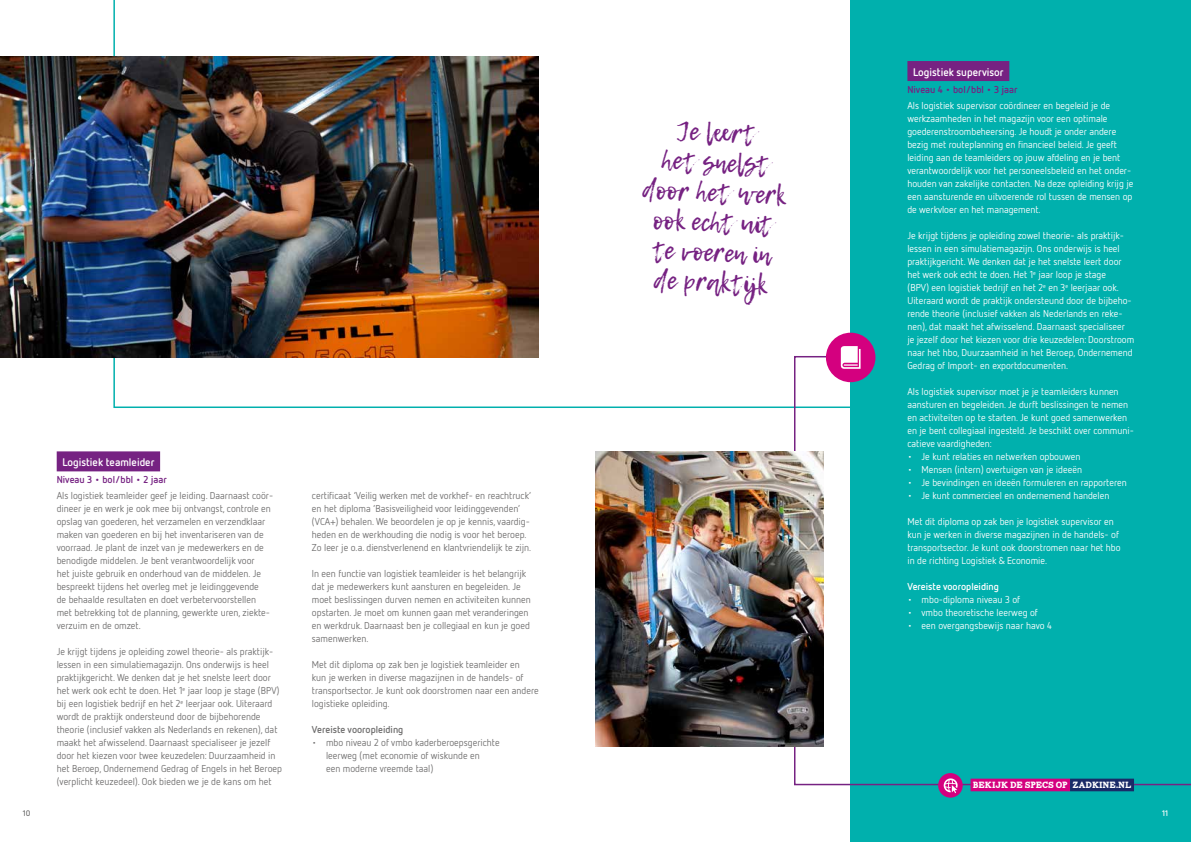
<style>
.page{position:relative;width:1191px;height:842px;background:#fff}
.page>*{position:absolute;margin:0;border:0;box-sizing:border-box;transform-origin:0 0}
.t1{font:25px/30px "Lemon Tuesday";color:#762282;text-align:center}
.t2{font:700 11px "Netto OT";color:#fff}
.t3{font:10px/13px "Netto OT";color:#706f6f}
.t4{font:10px/13px "Netto OT";color:#fff}
.t5{font:700 10px "Netto OT";color:#762282}
.t6{font:700 10px "Netto OT";color:#706f6f}
.t7{font:700 10px "Netto OT";color:#fff}
.t8{font:9px "Carton";color:#fff}
.t9{font:700 8px "Netto OT";color:#706f6f}
.t10{font:700 8px "Netto OT";color:#fff}
</style>
<div class="page">
<svg style="left:113px;top:0;width:737px;height:408px"></svg>
<div style="left:850px;top:0;width:341px;height:842px;background:#00b0ad"></div>
<div style="left:57px;top:451px;width:103px;height:20px;background:#762282"></div>
<svg style="left:794px;top:356px;width:397px;height:429px"></svg>
<div style="left:970px;top:779px;width:100px;height:12px;background:#d4007f"></div>
<div style="left:1070px;top:779px;width:64px;height:12px;background:#1a2b68"></div>
<div style="left:938px;top:773px;width:24px;height:25px;background:#d4007f;border-radius:50%"></div>
<svg style="left:943px;top:778px;width:14px;height:15px"></svg>
<img style="left:595px;top:452px;width:228px;height:294px">
<img style="left:0;top:57px;width:539px;height:300px">
<div style="left:850px;top:0;width:341px;height:395px;background:#00b0ad"></div>
<div style="left:907px;top:61px;width:102px;height:20px;background:#762282"></div>
<div style="left:826px;top:333px;width:49px;height:49px;background:#d4007f;border-radius:50%"></div>
<svg style="left:841px;top:346px;width:19px;height:23px"></svg>
<p class="t2" style="left:62px;top:455px;width:94px">Logistiek teamleider</p>
<p class="t5" style="left:57px;top:473px;width:112px">Niveau 3 • bol/bbl • 2 jaar</p>
<p class="t3" style="left:57px;top:489px;width:218px">Als logistiek teamleider geef je leiding. Daarnaast coör&shy;dineer je en werk je ook mee bij ontvangst, controle en opslag van goederen, het verzamelen en verzendklaar maken van goederen en bij het inventariseren van de voorraad. Je plant de inzet van je medewerkers en de benodigde middelen. Je bent verantwoordelijk voor<br>het juiste gebruik en onderhoud van de middelen. Je bespreekt tijdens het overleg met je leidinggevende<br>de behaalde resultaten en doet verbetervoorstellen met betrekking tot de planning, gewerkte uren, ziekte&shy;verzuim en de omzet.</p>
<p class="t3" style="left:57px;top:645px;width:227px">Je krijgt tijdens je opleiding zowel theorie- als praktijk&shy;lessen in een simulatiemagazijn. Ons onderwijs is heel praktijkgericht. We denken dat je het snelste leert door het werk ook echt te doen. Het 1<sup>e</sup> jaar loop je stage (BPV) bij een logistiek bedrijf en het 2<sup>e</sup> leerjaar ook. Uiteraard wordt de praktijk ondersteund door de bijbehorende theorie (inclusief vakken als Nederlands en rekenen), dat maakt het afwisselend. Daarnaast specialiseer je jezelf door het kiezen voor twee keuzedelen: Duurzaamheid in het Beroep, Ondernemend Gedrag of Engels in het Beroep (verplicht keuzedeel). Ook bieden we je de kans om het</p>
<p class="t3" style="left:312px;top:489px;width:221px">certificaat ‘Veilig werken met de vorkhef- en reachtruck’ en het diploma ‘Basisveiligheid voor leidinggevenden’ (VCA+) behalen. We beoordelen je op je kennis, vaardig&shy;heden en de werkhouding die nodig is voor het beroep.<br>Zo leer je o.a. dienstverlenend en klantvriendelijk te zijn.</p>
<p class="t3" style="left:312px;top:567px;width:220px">In een functie van logistiek teamleider is het belangrijk dat je medewerkers kunt aansturen en begeleiden. Je moet beslissingen durven nemen en activiteiten kunnen opstarten. Je moet om kunnen gaan met veranderingen en werkdruk. Daarnaast ben je collegiaal en kun je goed samenwerken.</p>
<p class="t3" style="left:312px;top:658px;width:228px">Met dit diploma op zak ben je logistiek teamleider en<br>kun je werken in diverse magazijnen in de handels- of transportsector. Je kunt ook doorstromen naar een andere logistieke opleiding.</p>
<p class="t6" style="left:312px;top:723px;width:93px">Vereiste vooropleiding</p>
<p class="t3" style="left:326px;top:736px;width:175px;text-indent:-14px">• mbo niveau 2 of vmbo kaderberoepsgerichte leerweg (met economie of wiskunde en<br>een moderne vreemde taal)</p>
<h1 class="t1" style="left:645px;top:115px;width:145px;rotate:2deg">Je lee rt<br>het snelst door het werk ook echt uit te voeren in de praktijk</h1>
<p class="t2" style="left:913px;top:65px;width:92px">Logistiek supervisor</p>
<p class="t5" style="left:907px;top:83px;width:112px">Niveau 4 • bol/bbl • 3 jaar</p>
<p class="t4" style="left:907px;top:99px;width:227px">Als logistiek supervisor coördineer en begeleid je de werkzaamheden in het magazijn voor een optimale goederenstroombeheersing. Je houdt je onder andere bezig met routeplanning en financieel beleid. Je geeft leiding aan de teamleiders op jouw afdeling en je bent verantwoordelijk voor het personeelsbeleid en het onder&shy;houden van zakelijke contacten. Na deze opleiding krijg je een aansturende en uitvoerende rol tussen de mensen op de werkvloer en het management.</p>
<p class="t4" style="left:907px;top:229px;width:228px">Je krijgt tijdens je opleiding zowel theorie- als praktijk&shy;lessen in een simulatiemagazijn. Ons onderwijs is heel praktijkgericht. We denken dat je het snelste leert door het werk ook echt te doen. Het 1<sup>e</sup> jaar loop je stage<br>(BPV) een logistiek bedrijf en het 2<sup>e</sup> en 3<sup>e</sup> leerjaar ook.<br>Uiteraard wordt de praktijk ondersteund door de bijbeho&shy;rende theorie (inclusief vakken als Nederlands en reke&shy;nen), dat maakt het afwisselend. Daarnaast specialiseer je jezelf door het kiezen voor drie keuzedelen: Doorstroom naar het hbo, Duurzaamheid in het Beroep, Ondernemend Gedrag of Import- en exportdocumenten.</p>
<p class="t4" style="left:907px;top:385px;width:228px">Als logistiek supervisor moet je je teamleiders kunnen aansturen en begeleiden. Je durft beslissingen te nemen en activiteiten op te starten. Je kunt goed samenwerken en je bent collegiaal ingesteld. Je beschikt over communi&shy;catieve vaardigheden:</p>
<p class="t4" style="left:907px;top:450px;width:175px">• Je kunt relaties en netwerken opbouwen</p>
<p class="t4" style="left:907px;top:463px;width:176px">• Mensen (intern) overtuigen van je ideeën</p>
<p class="t4" style="left:907px;top:476px;width:221px">• Je bevindingen en ideeën formuleren en rapporteren</p>
<p class="t4" style="left:907px;top:489px;width:203px">• Je kunt commercieel en ondernemend handelen</p>
<p class="t4" style="left:907px;top:515px;width:215px">Met dit diploma op zak ben je logistiek supervisor en kun je werken in diverse magazijnen in de handels- of transportsector. Je kunt ook doorstromen naar het hbo in de richting Logistiek &amp; Economie.</p>
<p class="t7" style="left:907px;top:580px;width:93px">Vereiste vooropleiding</p>
<p class="t4" style="left:907px;top:593px;width:114px">• mbo-diploma niveau 3 of</p>
<p class="t4" style="left:907px;top:606px;width:132px">• vmbo theoretische leerweg of</p>
<p class="t4" style="left:907px;top:619px;width:146px">• een overgangsbewijs naar havo 4</p>
<p class="t8" style="left:973px;top:781px;width:160px">BEKIJK DE SPECS OP ZADKINE.NL</p>
<p class="t9" style="left:23px;top:808px;width:9px">10</p>
<p class="t10" style="left:1162px;top:808px;width:8px">11</p>
</div>
